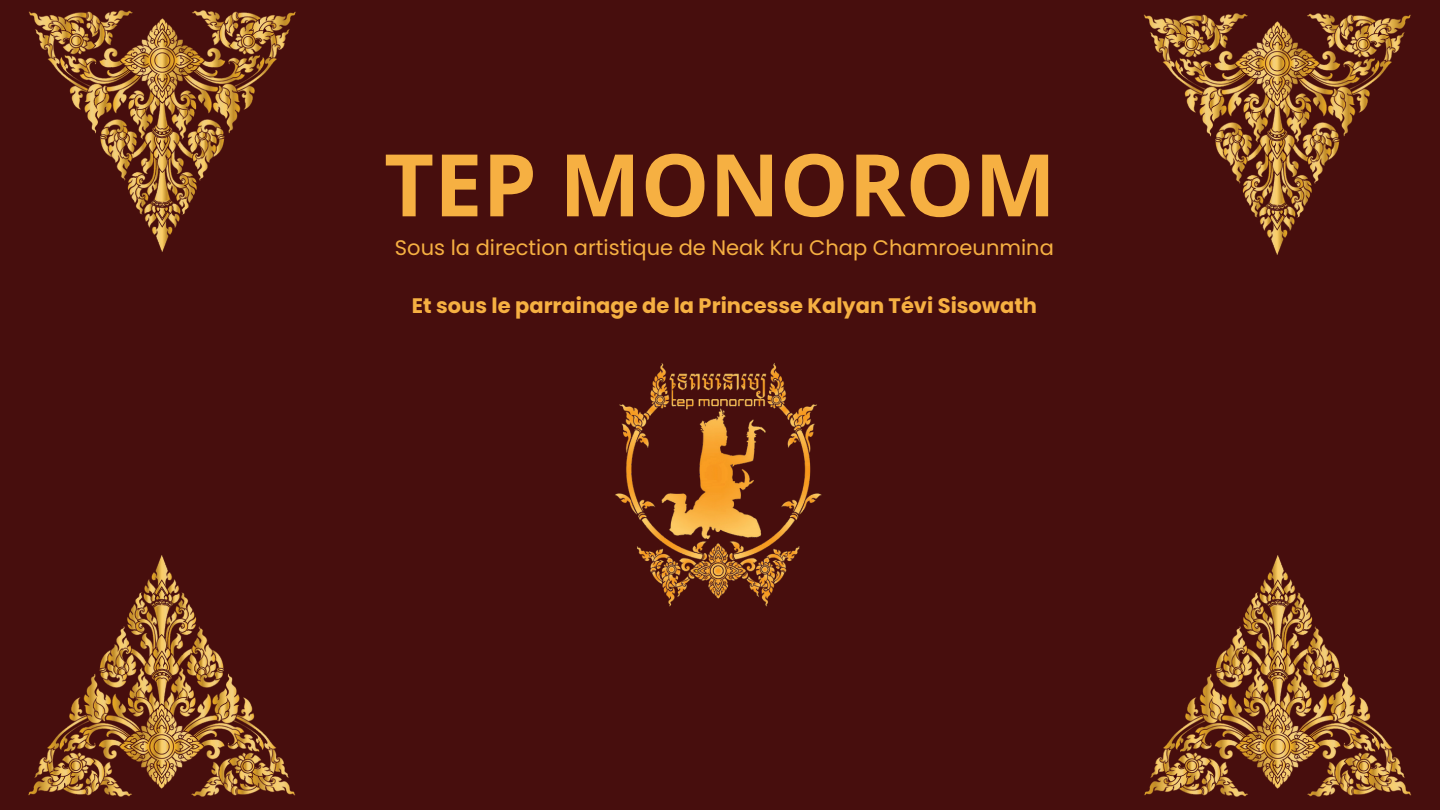
<style>
.page{position:relative;width:1440px;height:810px;background:#470e0d}
.page>*{position:absolute;margin:0;border:0;box-sizing:border-box;transform-origin:0 0}
.t1{font:700 86.4px "Open Sans";color:#f6b042}
.t2{font:21px "Poppins";color:#f6b042}
.t3{font:700 21px "Poppins";color:#f6b042}
</style>
<div class="page">
<img style="left:615px;top:363px;width:207px;height:244px">
<img style="left:29px;top:10px;width:267px;height:242px">
<img style="left:1144px;top:555px;width:267px;height:242px">
<img style="left:28px;top:555px;width:267px;height:242px">
<img style="left:1144px;top:13px;width:267px;height:242px">
<p class="t1" style="left:384px;top:124px;width:673px">TEP MONOROM</p>
<h1 class="t2" style="left:395px;top:233px;width:660px">Sous la direction artistique de Neak Kru Chap Chamroeunmina</h1>
<p class="t3" style="left:412px;top:291px;width:627px">Et sous le parrainage de la Princesse Kalyan Tévi Sisowath</p>
</div>
